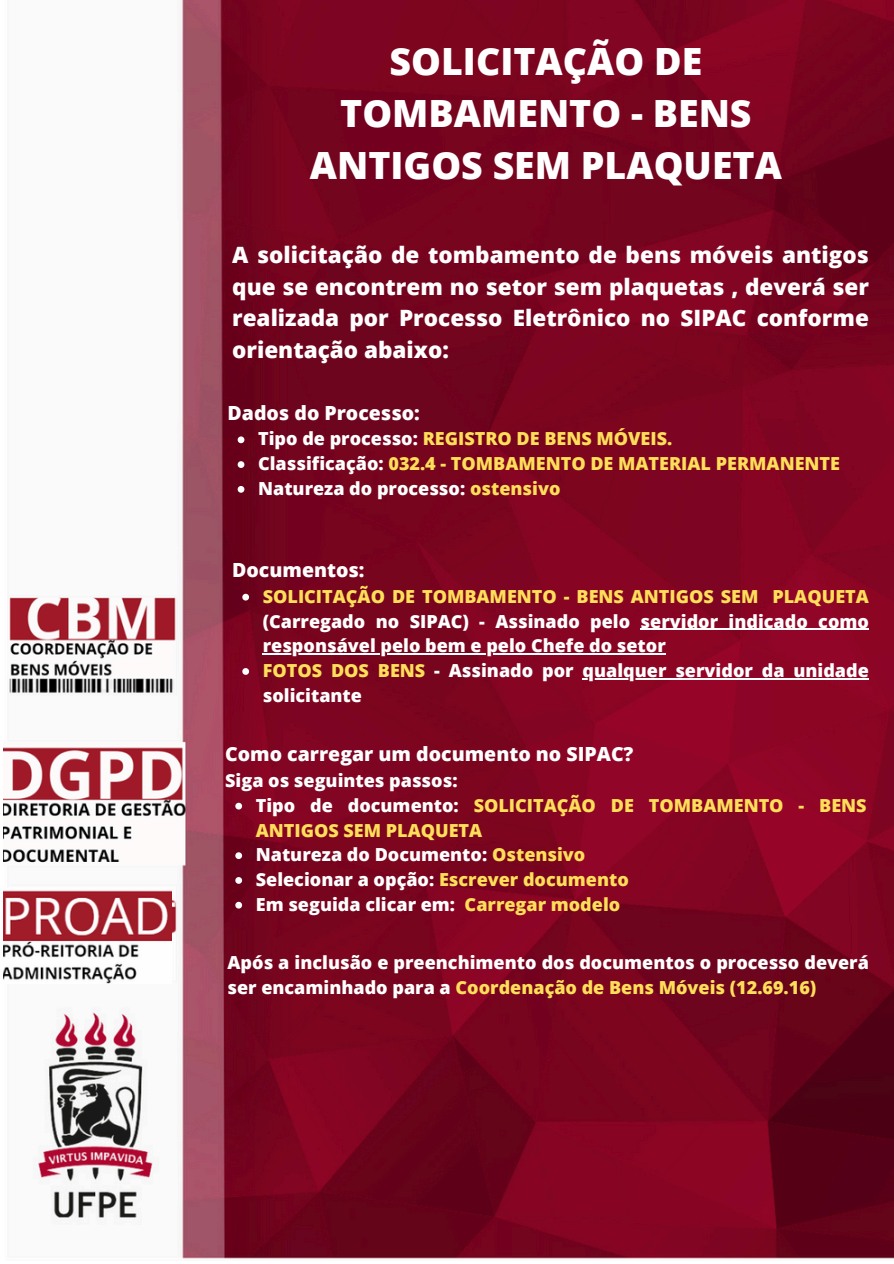
<style>
.page{position:relative;width:894px;height:1264px;background:#fff}
.page>*{position:absolute;margin:0;border:0;box-sizing:border-box;transform-origin:0 0}
.t1{font:800 37.5px/51.8px "Open Sans";color:#fff;text-align:center}
.t2{font:800 22.5px/31.5px "Open Sans";color:#fff;text-align:justify}
.t3{font:800 19.5px "Open Sans";color:#fff}
.t4{font:800 18px/24.8px "Open Sans";color:#fff}
.t5{font:800 18px/24.8px "Open Sans";color:#ffde59}
.s1{color:#fff}
.s2{color:#ffde59}
</style>
<div class="page">
<img style="left:4px;top:0;width:889px;height:1259px">
<img style="left:4px;top:888px;width:167px;height:95px">
<svg style="left:237px;top:436px;width:7px;height:7px"></svg>
<svg style="left:237px;top:461px;width:7px;height:7px"></svg>
<svg style="left:237px;top:486px;width:7px;height:6px"></svg>
<svg style="left:242px;top:594px;width:7px;height:6px"></svg>
<hr style="left:640px;top:628px;width:228px;height:2px;background:#fff">
<hr style="left:263px;top:653px;width:403px;height:1px;background:#fff">
<svg style="left:242px;top:668px;width:7px;height:7px"></svg>
<hr style="left:582px;top:678px;width:286px;height:1px;background:#fff">
<svg style="left:235px;top:802px;width:7px;height:7px"></svg>
<svg style="left:235px;top:852px;width:7px;height:7px"></svg>
<svg style="left:235px;top:877px;width:7px;height:6px"></svg>
<svg style="left:235px;top:901px;width:7px;height:7px"></svg>
<h1 class="t1" style="left:310px;top:35px;width:473px">SOLICITAÇÃO DE<br>TOMBAMENTO - BENS<br>ANTIGOS SEM PLAQUETA</h1>
<h2 class="t2" style="left:232px;top:239px;width:638px">A solicitação de tombamento de bens móveis antigos que se encontrem no setor sem plaquetas , deverá ser realizada por Processo Eletrônico no SIPAC conforme orientação abaixo:</h2>
<h3 class="t3" style="left:227px;top:399px;width:194px">Dados do Processo:</h3>
<p class="t5" style="left:258px;top:426px;width:415px"><span class="s1">Tipo de processo:</span> REGISTRO DE BENS MÓVEIS.</p>
<p class="t5" style="left:258px;top:451px;width:583px"><span class="s1">Classificação:</span> 032.4 - TOMBAMENTO DE MATERIAL PERMANENTE</p>
<p class="t4" style="left:258px;top:475px;width:304px">Natureza do processo: <span class="s2">ostensivo</span></p>
<h3 class="t3" style="left:232px;top:556px;width:134px">Documentos:</h3>
<p class="t4" style="left:263px;top:583px;width:607px"><span class="s2">SOLICITAÇÃO DE TOMBAMENTO - BENS ANTIGOS SEM PLAQUETA </span>(Carregado no SIPAC) - Assinado pelo servidor indicado como</p>
<p class="t4" style="left:263px;top:633px;width:404px">responsável pelo bem e pelo Chefe do setor<br><span class="s2">FOTOS DOS BENS</span> - Assinado por</p>
<h3 class="t4" style="left:582px;top:657px;width:288px">qualquer servidor da unidade</h3>
<h3 class="t4" style="left:263px;top:682px;width:101px">solicitante</h3>
<p class="t3" style="left:225px;top:740px;width:409px">Como carregar um documento no SIPAC?</p>
<p class="t4" style="left:225px;top:767px;width:234px">Siga os seguintes passos:</p>
<p class="t5" style="left:256px;top:792px;width:612px"><span class="s1">Tipo de documento:</span> SOLICITAÇÃO DE TOMBAMENTO - BENS<br>ANTIGOS SEM PLAQUETA</p>
<p class="t4" style="left:256px;top:842px;width:331px">Natureza do Documento: <span class="s2">Ostensivo</span></p>
<p class="t4" style="left:256px;top:866px;width:374px">Selecionar a opção: <span class="s2">Escrever documento</span></p>
<h3 class="t4" style="left:256px;top:891px;width:366px">Em seguida clicar em: <span class="s2">Carregar modelo</span></h3>
<p class="t4" style="left:227px;top:949px;width:642px">Após a inclusão e preenchimento dos documentos o processo deverá ser encaminhado para a <span class="s2">Coordenação de Bens Móveis (12.69.16)</span></p>
</div>
